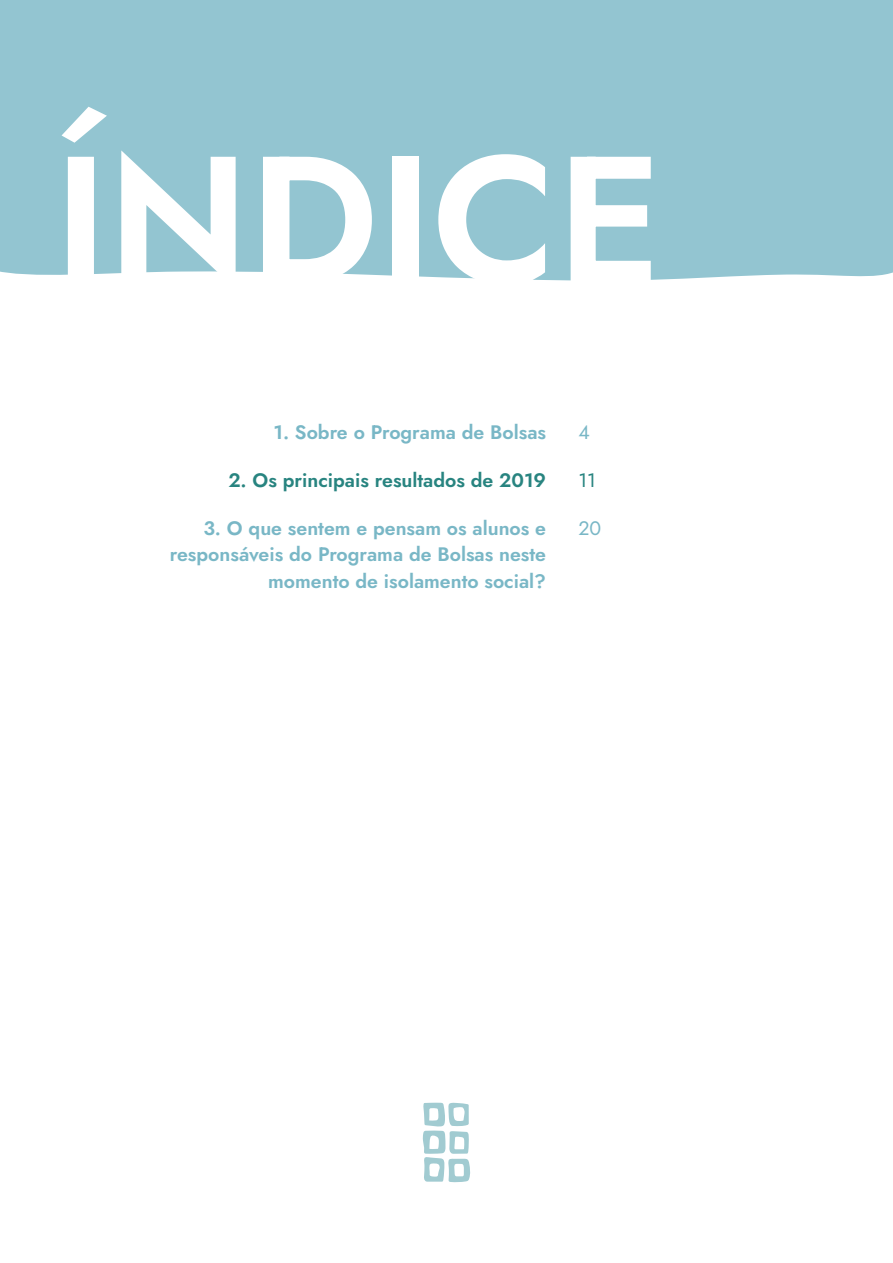
<style>
.page{position:relative;width:893px;height:1263px;background:#fff}
.page>*{position:absolute;margin:0;border:0;box-sizing:border-box;transform-origin:0 0}
.t1{font:600 180px "Jost";color:#fff}
.t2{font:600 19.5px/26.2px "Jost";color:#79b7c6;text-align:right}
.t3{font:600 19.5px "Jost";color:#288480}
.t4{font:19.5px "Jost";color:#79b7c6}
.t5{font:19.5px "Jost";color:#288480}
</style>
<div class="page">
<div style="left:0;top:0;width:893px;height:281px;background:#93c5d1"></div>
<svg style="left:423px;top:1102px;width:48px;height:80px"></svg>
<h1 class="t1" style="left:54px;top:97px;width:610px">ÍNDICE</h1>
<p class="t2" style="left:273px;top:420px;width:274px">1. Sobre o Programa de Bolsas</p>
<p class="t3" style="left:228px;top:467px;width:319px">2. Os principais resultados de 2019</p>
<p class="t2" style="left:170px;top:516px;width:378px">3. O que sentem e pensam os alunos e responsáveis do Programa de Bolsas neste momento de isolamento social?</p>
<p class="t4" style="left:578px;top:419px;width:13px">4</p>
<p class="t5" style="left:578px;top:467px;width:19px">11</p>
<p class="t4" style="left:578px;top:515px;width:24px">20</p>
</div>
